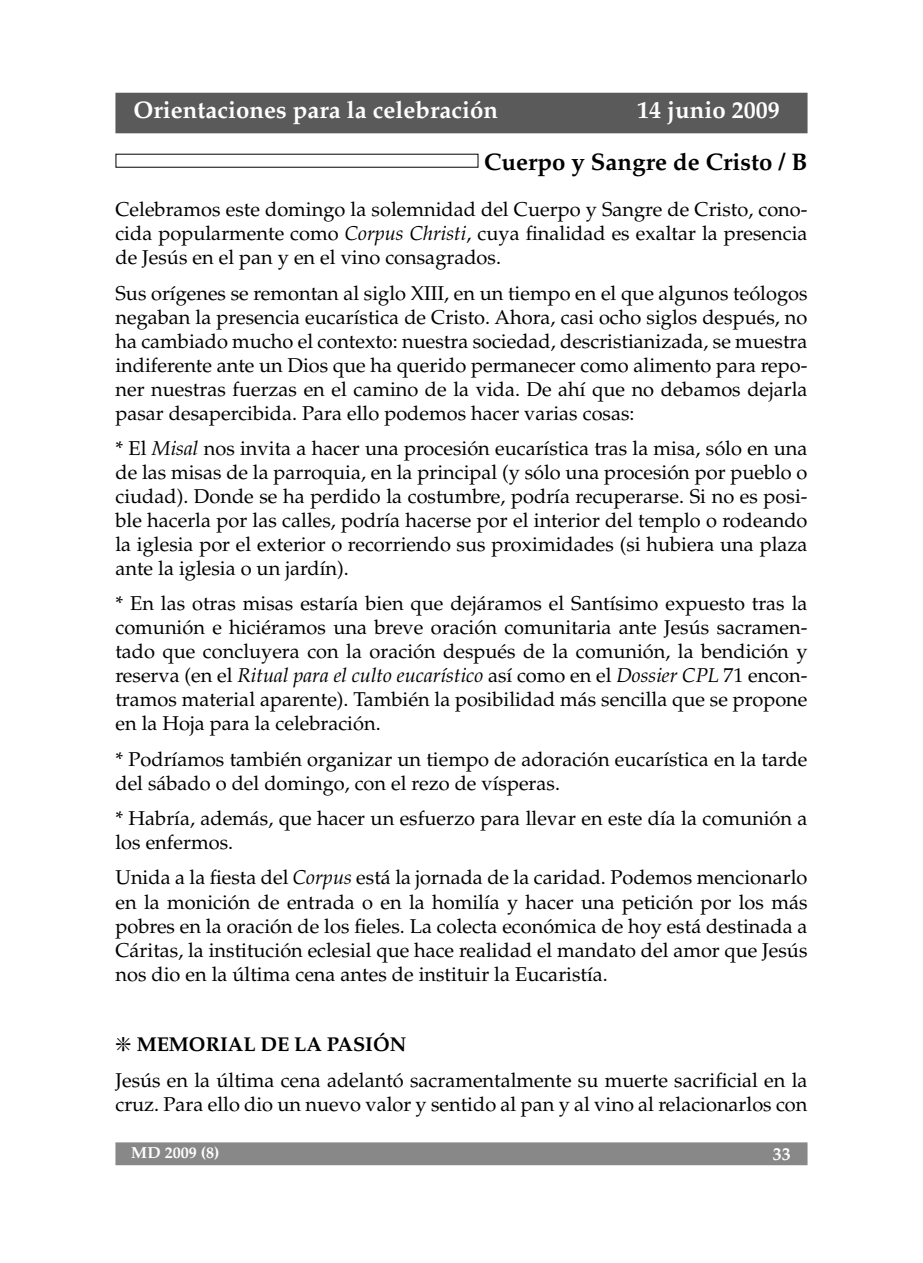
<style>
.page{position:relative;width:923px;height:1263px;background:#fff}
.page>*{position:absolute;margin:0;border:0;box-sizing:border-box;transform-origin:0 0}
.t1{font:700 24px "Palatino LT Std";color:#fff}
.t2{font:700 24px "Palatino LT Std";color:#000}
.t3{font:20px/24px "Palatino LT Std";color:#000;text-align:justify}
.t4{font:700 18px "Palatino LT Std";color:#fff}
.t5{font:700 16px "Palatino LT Std";color:#fff}
.s1{font-style:italic}
.s2{font-weight:700}
</style>
<div class="page">
<div style="left:116px;top:1143px;width:690px;height:21px;background:#888"></div>
<div style="left:115px;top:1142px;width:692px;height:23px;border:2px solid #888"></div>
<div style="left:116px;top:94px;width:690px;height:38px;background:#5a5a5a"></div>
<div style="left:115px;top:93px;width:692px;height:40px;border:2px solid #5a5a5a"></div>
<p class="t1" style="left:133px;top:101px;width:366px">Orientaciones para la celebración</p>
<p class="t1" style="left:637px;top:101px;width:144px">14 junio 2009</p>
<p class="t2" style="left:484px;top:152px;width:325px">Cuerpo y Sangre de Cristo / B</p>
<p class="t3" style="left:115px;top:200px;width:693px">Celebramos este domingo la solemnidad del Cuerpo y Sangre de Cristo, cono&shy;cida popularmente como <span class="s1">Corpus Christi</span>, cuya finalidad es exaltar la presencia de Jesús en el pan y en el vino consagrados.</p>
<p class="t3" style="left:115px;top:283px;width:693px">Sus orígenes se remontan al siglo XIII, en un tiempo en el que algunos teólogos negaban la presencia eucarística de Cristo. Ahora, casi ocho siglos después, no ha cambiado mucho el contexto: nuestra sociedad, descristianizada, se muestra indiferente ante un Dios que ha querido permanecer como alimento para repo&shy;ner nuestras fuerzas en el camino de la vida. De ahí que no debamos dejarla pasar desapercibida. Para ello podemos hacer varias cosas:</p>
<p class="t3" style="left:115px;top:439px;width:693px">* El <span class="s1">Misal</span> nos invita a hacer una procesión eucarística tras la misa, sólo en una de las misas de la parroquia, en la principal (y sólo una procesión por pueblo o ciudad). Donde se ha perdido la costumbre, podría recuperarse. Si no es posi&shy;ble hacerla por las calles, podría hacerse por el interior del templo o rodeando la iglesia por el exterior o recorriendo sus proximidades (si hubiera una plaza ante la iglesia o un jardín).</p>
<p class="t3" style="left:115px;top:594px;width:693px">* En las otras misas estaría bien que dejáramos el Santísimo expuesto tras la comunión e hiciéramos una breve oración comunitaria ante Jesús sacramen&shy;tado que concluyera con la oración después de la comunión, la bendición y reserva (en el <span class="s1">Ritual para el culto eucarístico</span> así como en el <span class="s1">Dossier CPL</span> 71 encon&shy;tramos material aparente). También la posibilidad más sencilla que se propone en la Hoja para la celebración.</p>
<p class="t3" style="left:115px;top:749px;width:693px">* Podríamos también organizar un tiempo de adoración eucarística en la tarde del sábado o del domingo, con el rezo de vísperas.</p>
<p class="t3" style="left:115px;top:809px;width:693px">* Habría, además, que hacer un esfuerzo para llevar en este día la comunión a los enfermos.</p>
<p class="t3" style="left:115px;top:868px;width:693px">Unida a la fiesta del <span class="s1">Corpus</span> está la jornada de la caridad. Podemos mencionarlo en la monición de entrada o en la homilía y hacer una petición por los más pobres en la oración de los fieles. La colecta económica de hoy está destinada a Cáritas, la institución eclesial que hace realidad el mandato del amor que Jesús nos dio en la última cena antes de instituir la Eucaristía.</p>
<p class="t3" style="left:115px;top:1029px;width:693px;line-height:35.4px">❇ <span class="s2">MEMORIAL DE LA PASIÓN<br></span>Jesús en la última cena adelantó sacramentalmente su muerte sacrificial en la</p>
<p class="t3" style="left:115px;top:1094px;width:693px">cruz. Para ello dio un nuevo valor y sentido al pan y al vino al relacionarlos con</p>
<p class="t5" style="left:131px;top:1146px;width:89px">MD 2009 (8)</p>
<p class="t4" style="left:772px;top:1147px;width:19px">33</p>
</div>
